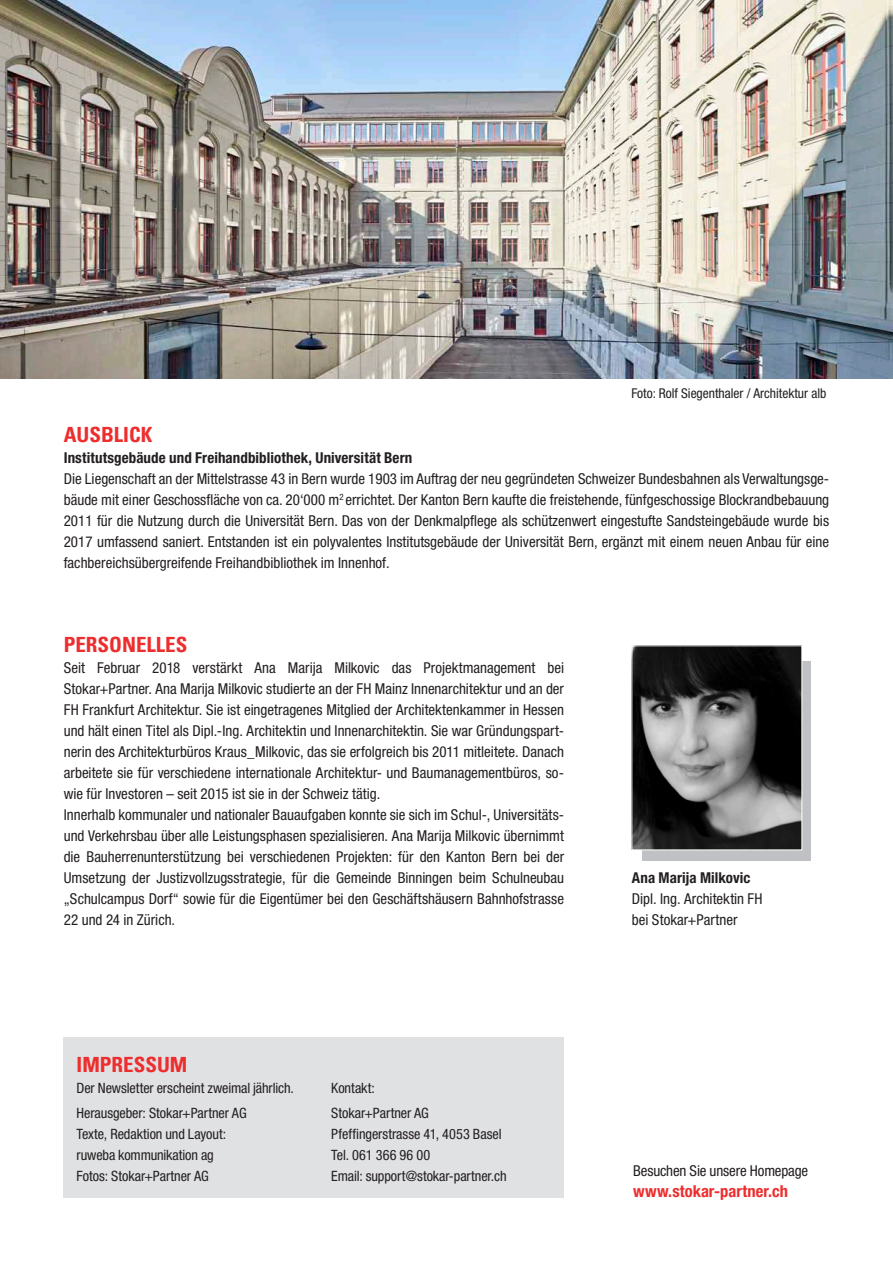
<style>
.page{position:relative;width:893px;height:1263px;background:#fff}
.page>*{position:absolute;margin:0;border:0;box-sizing:border-box;transform-origin:0 0}
.Titel_Rot{font:700 condensed 21px "Univers";color:#ee2d2e}
.SP_Lead{font:700 condensed 16.5px "Helvetica Neue LT Std";letter-spacing:.005em;color:#ee2d2e}
.SP_Lauftext{font:condensed 15px/21px "Helvetica Neue LT Std";color:#231f20;text-align:justify}
.SP_Lauftext-2{font:700 condensed 15px "Helvetica Neue LT Std";letter-spacing:.005em;color:#231f20}
.SP_Lauftext_Impressu{font:condensed 15px "Helvetica Neue LT Std";letter-spacing:-.01em;color:#231f20}
.SP_Lauftext_Impressu-2{font:condensed 14.25px "Helvetica Neue LT Std";letter-spacing:-.005em;color:#231f20}
.t1{font:condensed 13.5px "Helvetica Neue LT Std";color:#231f20}
</style>
<div class="page">
<svg style="left:642px;top:661px;width:169px;height:199px;background:#b2b3b5"></svg>
<div style="left:64px;top:1037px;width:500px;height:161px;background:#e0e1e3"></div>
<img style="left:633px;top:647px;width:167px;height:201px">
<img style="left:0;top:0;width:893px;height:379px">
<p class="t1" style="left:631px;top:385px;width:196px">Foto: Rolf Siegenthaler / Architektur alb</p>
<p class="Titel_Rot" style="left:64px;top:421px;width:90px">AUSBLICK</p>
<p class="SP_Lauftext-2" style="left:64px;top:448px;width:350px">Institutsgebäude und Freihandbibliothek, Universität Bern</p>
<p class="SP_Lauftext" style="left:64px;top:468px;width:767px">Die Liegenschaft an der Mittelstrasse 43 in Bern wurde 1903 im Auftrag der neu gegründeten Schweizer Bundesbahnen als Verwaltungsge&shy;bäude mit einer Geschossfläche von ca. 20‘000 m<sup>2</sup> errichtet. Der Kanton Bern kaufte die freistehende, fünfgeschossige Blockrandbebauung 2011 für die Nutzung durch die Universität Bern. Das von der Denkmalpflege als schützenwert eingestufte Sandsteingebäude wurde bis 2017 umfassend saniert. Entstanden ist ein polyvalentes Institutsgebäude der Universität Bern, ergänzt mit einem neuen Anbau für eine fachbereichsübergreifende Freihandbibliothek im Innenhof.</p>
<p class="Titel_Rot" style="left:64px;top:631px;width:125px">PERSONELLES</p>
<p class="SP_Lauftext" style="left:64px;top:657px;width:502px">Seit Februar 2018 verstärkt Ana Marija Milkovic das Projektmanagement bei Stokar+Partner. Ana Marija Milkovic studierte an der FH Mainz Innenarchitektur und an der FH Frankfurt Architektur. Sie ist eingetragenes Mitglied der Architektenkammer in Hessen und hält einen Titel als Dipl.-Ing. Architektin und Innenarchitektin. Sie war Gründungspart&shy;nerin des Architekturbüros Kraus_Milkovic, das sie erfolgreich bis 2011 mitleitete. Danach arbeitete sie für verschiedene internationale Architektur- und Baumanagementbüros, so&shy;wie für Investoren – seit 2015 ist sie in der Schweiz tätig.</p>
<p class="SP_Lauftext" style="left:64px;top:804px;width:502px">Innerhalb kommunaler und nationaler Bauaufgaben konnte sie sich im Schul-, Universitäts&shy;und Verkehrsbau über alle Leistungsphasen spezialisieren. Ana Marija Milkovic übernimmt die Bauherrenunterstützung bei verschiedenen Projekten: für den Kanton Bern bei der Umsetzung der Justizvollzugsstrategie, für die Gemeinde Binningen beim Schulneubau „Schulcampus Dorf“ sowie für die Eigentümer bei den Geschäftshäusern Bahnhofstrasse 22 und 24 in Zürich.</p>
<p class="SP_Lauftext-2" style="left:632px;top:868px;width:120px">Ana Marija Milkovic</p>
<p class="SP_Lauftext" style="left:632px;top:888px;width:132px">Dipl. Ing. Architektin FH</p>
<p class="SP_Lauftext" style="left:632px;top:909px;width:107px">bei Stokar+Partner</p>
<p class="Titel_Rot" style="left:77px;top:1051px;width:112px">IMPRESSUM</p>
<p class="SP_Lauftext_Impressu-2" style="left:77px;top:1079px;width:219px">Der Newsletter erscheint zweimal jährlich.</p>
<p class="SP_Lauftext_Impressu-2" style="left:77px;top:1105px;width:172px">Herausgeber: Stokar+Partner AG</p>
<p class="SP_Lauftext_Impressu-2" style="left:77px;top:1126px;width:151px">Texte, Redaktion und Layout:</p>
<p class="SP_Lauftext_Impressu-2" style="left:77px;top:1147px;width:139px">ruweba kommunikation ag</p>
<p class="SP_Lauftext_Impressu-2" style="left:77px;top:1168px;width:134px">Fotos: Stokar+Partner AG</p>
<p class="SP_Lauftext_Impressu-2" style="left:331px;top:1079px;width:45px">Kontakt:</p>
<p class="SP_Lauftext_Impressu-2" style="left:331px;top:1105px;width:99px">Stokar+Partner AG</p>
<p class="SP_Lauftext_Impressu-2" style="left:331px;top:1126px;width:172px">Pfeffingerstrasse 41, 4053 Basel</p>
<p class="SP_Lauftext_Impressu-2" style="left:331px;top:1147px;width:100px">Tel. 061 366 96 00</p>
<p class="SP_Lauftext_Impressu-2" style="left:331px;top:1168px;width:177px">Email: support@stokar-partner.ch</p>
<p class="SP_Lauftext_Impressu" style="left:633px;top:1162px;width:177px">Besuchen Sie unsere Homepage</p>
<p class="SP_Lead" style="left:633px;top:1181px;width:156px">www.stokar-partner.ch</p>
</div>
